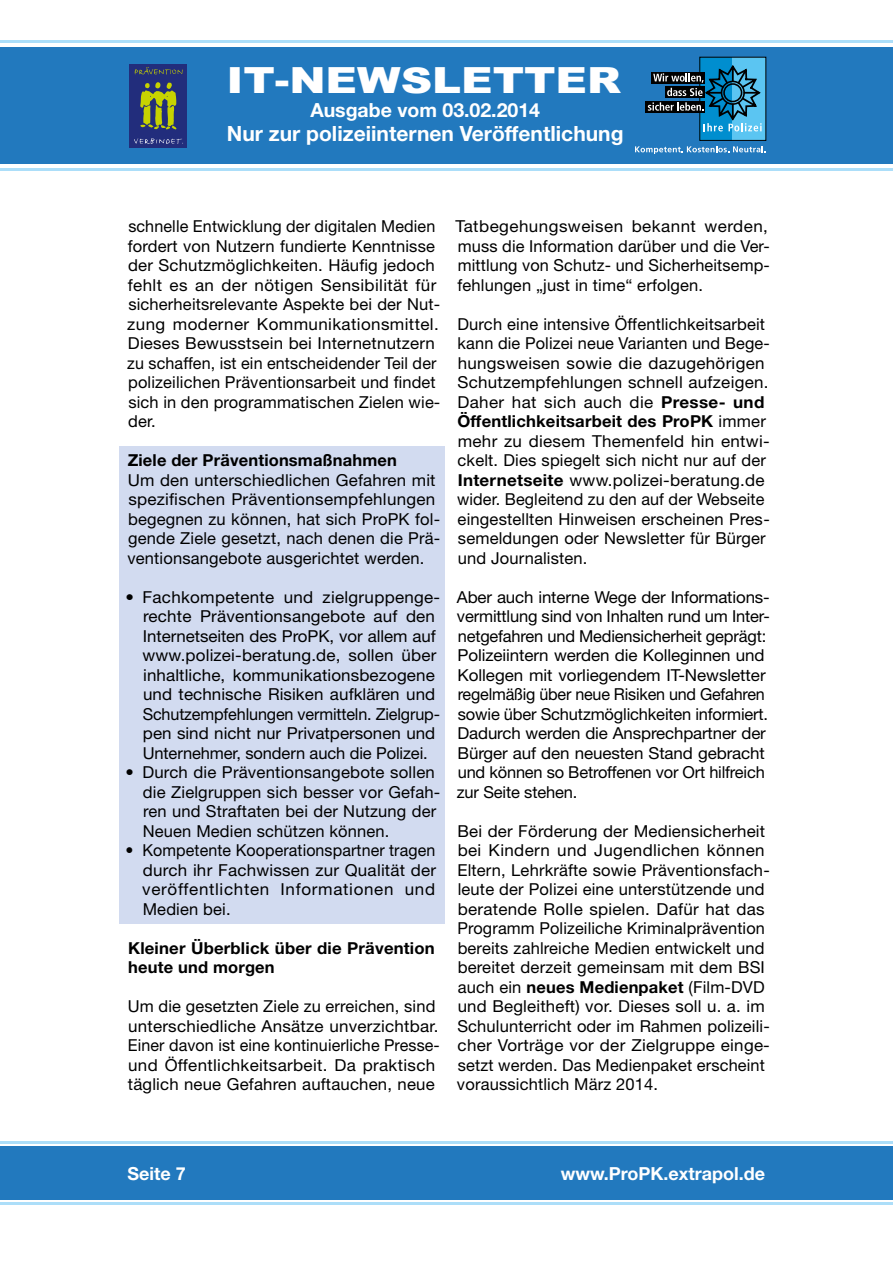
<style>
.page{position:relative;width:893px;height:1263px;background:#fff}
.page>*{position:absolute;margin:0;border:0;box-sizing:border-box;transform-origin:0 0}
.t1{font:900 36px "Arial";color:#fff;scale:1.21 1}
.t2{font:700 21px "Helvetica Neue LT";color:#fff}
.t3{font:700 19.5px "Helvetica Neue LT";color:#fff}
.t4{font:700 18px "Helvetica Neue LT";color:#fff}
.t5{font:16.5px/19.5px "Helvetica Neue LT";letter-spacing:.01em;color:#000}
.t6{font:16.5px/19.5px "Helvetica Neue LT";letter-spacing:-.01em;color:#000}
.t7{font:700 16.5px/19.5px "Helvetica Neue LT";letter-spacing:.01em;color:#000}
.s1{font-weight:700}
</style>
<div class="page">
<hr style="left:0;top:40px;width:893px;height:2px;background:#acdef9">
<hr style="left:0;top:168px;width:893px;height:3px;background:#acdef9">
<hr style="left:0;top:1141px;width:893px;height:3px;background:#acdef9">
<hr style="left:0;top:1202px;width:893px;height:2px;background:#acdef9">
<div style="left:0;top:47px;width:893px;height:116px;background:#2279be"></div>
<div style="left:0;top:1146px;width:893px;height:53px;background:#2279be"></div>
<svg style="left:635px;top:146px;width:130px;height:7px"></svg>
<div style="left:700px;top:57px;width:33px;height:83px;background:#008ecf"></div>
<div style="left:733px;top:57px;width:33px;height:83px;background:#5bc5f2"></div>
<div style="left:700px;top:57px;width:66px;height:84px;border:1px solid #000"></div>
<svg style="left:646px;top:101px;width:2px;height:12px"></svg>
<svg style="left:648px;top:63px;width:114px;height:68px"></svg>
<div style="left:130px;top:64px;width:57px;height:83px;background:#222d7c"></div>
<svg style="left:140px;top:82px;width:37px;height:47px"></svg>
<svg style="left:134px;top:138px;width:49px;height:6px"></svg>
<svg style="left:135px;top:67px;width:48px;height:7px"></svg>
<div style="left:119px;top:446px;width:325px;height:478px;background:#d2dbf0"></div>
<h1 class="t1" style="left:226px;top:58px;width:328px">IT-NEWSLETTER</h1>
<p class="t3" style="left:310px;top:98px;width:231px">Ausgabe vom 03.02.2014</p>
<p class="t2" style="left:227px;top:121px;width:398px">Nur zur polizeiinternen Veröffentlichung</p>
<p class="t5" style="left:127px;top:216px;width:314px">schnelle Entwicklung der digitalen Medien fordert von Nutzern fundierte Kenntnisse der Schutzmöglichkeiten. Häufig jedoch fehlt es an der nötigen Sensibilität für sicherheitsrelevante Aspekte bei der Nut&shy;zung moderner Kommunikationsmittel.<br>Dieses Bewusstsein bei Internetnutzern zu schaffen, ist ein entscheidender Teil der polizeilichen Präventionsarbeit und findet sich in den programmatischen Zielen wie&shy;der.</p>
<p class="t7" style="left:128px;top:450px;width:271px">Ziele der Präventionsmaßnahmen</p>
<p class="t5" style="left:127px;top:470px;width:314px">Um den unterschiedlichen Gefahren mit spezifischen Präventionsempfehlungen begegnen zu können, hat sich ProPK fol&shy;gende Ziele gesetzt, nach denen die Prä&shy;ventionsangebote ausgerichtet werden.</p>
<p class="t5" style="left:142px;top:587px;width:299px;text-indent:-17px">• Fachkompetente und zielgruppenge&shy;rechte Präventionsangebote auf den Internetseiten des ProPK, vor allem auf www.polizei-beratung.de, sollen über inhaltliche, kommunikationsbezogene und technische Risiken aufklären und Schutzempfehlungen vermitteln. Zielgrup&shy;pen sind nicht nur Privatpersonen und Unternehmer, sondern auch die Polizei.</p>
<p class="t5" style="left:143px;top:762px;width:299px;text-indent:-17px">• Durch die Präventionsangebote sollen die Zielgruppen sich besser vor Gefah&shy;ren und Straftaten bei der Nutzung der Neuen Medien schützen können.</p>
<p class="t5" style="left:142px;top:840px;width:295px;text-align:justify;text-indent:-17px">• Kompetente Kooperationspartner tragen durch ihr Fachwissen zur Qualität der veröffentlichten Informationen und Medien bei.</p>
<p class="t7" style="left:128px;top:938px;width:308px">Kleiner Überblick über die Prävention heute und morgen</p>
<p class="t5" style="left:128px;top:996px;width:313px">Um die gesetzten Ziele zu erreichen, sind unterschiedliche Ansätze unverzichtbar.<br>Einer davon ist eine kontinuierliche Presse&shy;und Öffentlichkeitsarbeit. Da praktisch täglich neue Gefahren auftauchen, neue</p>
<p class="t5" style="left:455px;top:216px;width:316px;text-align:justify">Tatbegehungsweisen bekannt werden, muss die Information darüber und die Ver&shy;mittlung von Schutz- und Sicherheitsemp&shy;fehlungen „just in time“ erfolgen.</p>
<p class="t5" style="left:457px;top:314px;width:314px">Durch eine intensive Öffentlichkeitsarbeit kann die Polizei neue Varianten und Bege&shy;hungsweisen sowie die dazugehörigen Schutzempfehlungen schnell aufzeigen.<br>Daher hat sich auch die <span class="s1">Presse- und Öffentlichkeitsarbeit des ProPK</span> immer mehr zu diesem Themenfeld hin entwi&shy;ckelt. Dies spiegelt sich nicht nur auf der <span class="s1">Internetseite</span> www.polizei-beratung.de wider. Begleitend zu den auf der Webseite eingestellten Hinweisen erscheinen Pres&shy;semeldungen oder Newsletter für Bürger und Journalisten.</p>
<p class="t6" style="left:457px;top:587px;width:314px">Aber auch interne Wege der Informations&shy;vermittlung sind von Inhalten rund um Inter&shy;netgefahren und Mediensicherheit geprägt:<br>Polizeiintern werden die Kolleginnen und Kollegen mit vorliegendem IT-Newsletter regelmäßig über neue Risiken und Gefahren sowie über Schutzmöglichkeiten informiert.<br>Dadurch werden die Ansprechpartner der Bürger auf den neuesten Stand gebracht und können so Betroffenen vor Ort hilfreich zur Seite stehen.</p>
<p class="t5" style="left:457px;top:821px;width:314px">Bei der Förderung der Mediensicherheit bei Kindern und Jugendlichen können Eltern, Lehrkräfte sowie Präventionsfach&shy;leute der Polizei eine unterstützende und beratende Rolle spielen. Dafür hat das Programm Polizeiliche Kriminalprävention bereits zahlreiche Medien entwickelt und bereitet derzeit gemeinsam mit dem BSI auch ein <span class="s1">neues Medienpaket</span> (Film-DVD und Begleitheft) vor. Dieses soll u. a. im Schulunterricht oder im Rahmen polizeili&shy;cher Vorträge vor der Zielgruppe einge&shy;setzt werden. Das Medienpaket erscheint voraussichtlich März 2014.</p>
<p class="t4" style="left:128px;top:1162px;width:60px">Seite 7</p>
<p class="t4" style="left:561px;top:1162px;width:206px">www.ProPK.extrapol.de</p>
</div>
